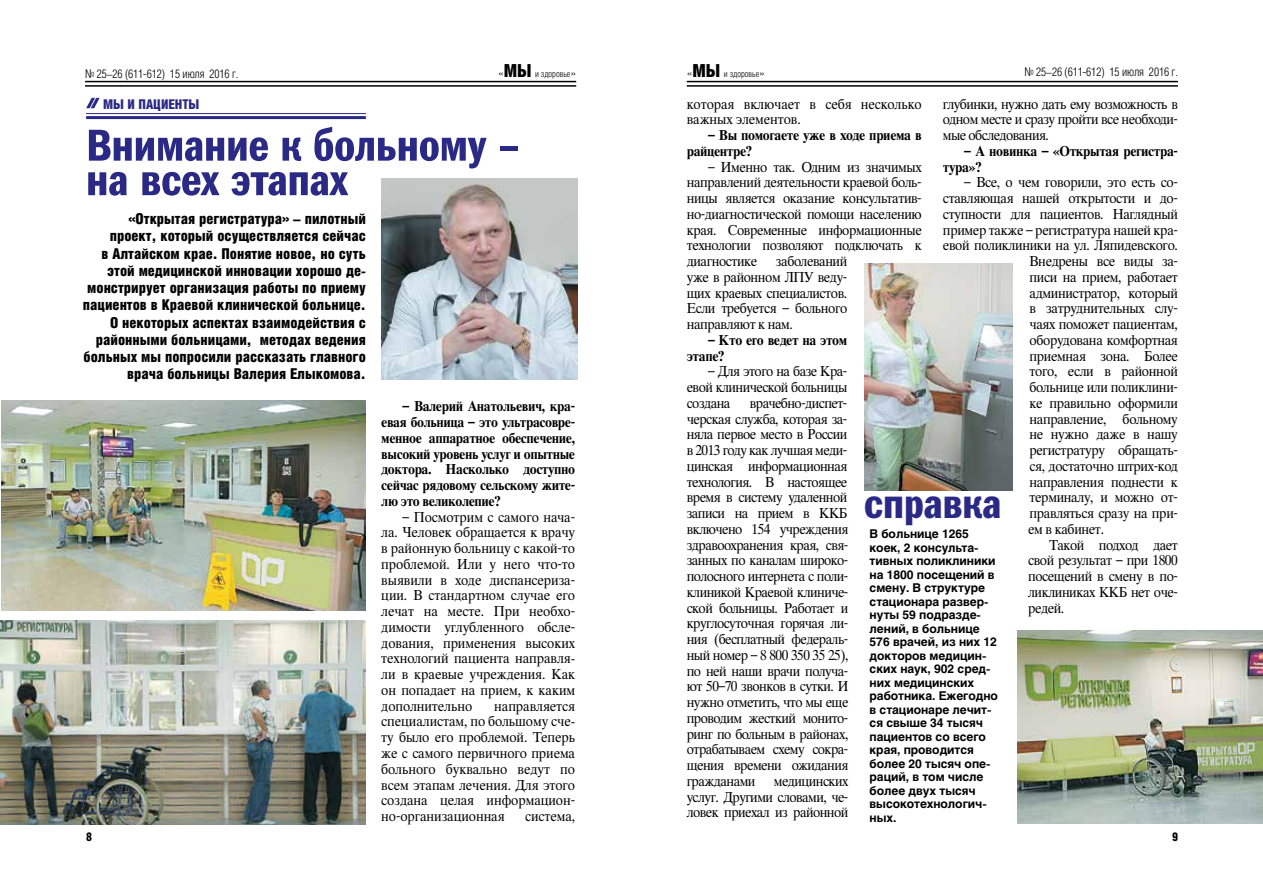
<style>
.page{position:relative;width:1263px;height:893px;background:#fff}
.page>*{position:absolute;margin:0;border:0;box-sizing:border-box;transform-origin:0 0}
.t1{font:45px/34.5px "Franklin Gothic Demi Cmp C";color:#2a2a86;scale:1.15 1}
.t2{font:42px "Franklin Gothic Demi Cmp C";color:#2a2a86;scale:1.16 1}
.t3{font:900 15px/17.2px "Helios Cond";color:#000;text-align:right}
.t4{font:13.8px/15.8px "Thames";letter-spacing:-.025em;color:#000;text-align:justify;scale:.93 1}
.t5{font:700 13.8px/15.8px "Thames";letter-spacing:-.03em;color:#000;scale:.93 1}
.t6{font:13.8px/15.8px "Thames";letter-spacing:-.005em;color:#000;scale:.93 1}
.t7{font:900 13.5px "Helios Cond";color:#2a2a86}
.t8{font:700 12px/13.5px "Helios";letter-spacing:-.005em;color:#000}
.t9{font:300 12px "Helios Cond";letter-spacing:-.005em;color:#000}
.t10{font:900 12px "Helios Cond";color:#000}
.t11{font:300 9px "Helios Cond";letter-spacing:-.005em;color:#000}
.s1{font-size:12px}
.s2{font-weight:900;font-size:18px}
</style>
<div class="page">
<hr style="left:85px;top:81px;width:491px;height:1px;background:#000">
<hr style="left:85px;top:85px;width:491px;height:2px;background:#000">
<hr style="left:687px;top:81px;width:491px;height:1px;background:#000">
<hr style="left:687px;top:85px;width:491px;height:2px;background:#000">
<hr style="left:86px;top:113px;width:280px;height:1px;background:#2a2a86">
<hr style="left:86px;top:116px;width:280px;height:3px;background:#2a2a86">
<svg style="left:86px;top:98px;width:14px;height:10px"></svg>
<img style="left:382px;top:178px;width:196px;height:201px">
<img style="left:0;top:621px;width:366px;height:204px">
<img style="left:1px;top:400px;width:365px;height:210px">
<img style="left:864px;top:263px;width:148px;height:227px">
<img style="left:1017px;top:630px;width:246px;height:193px">
<p class="t9" style="left:85px;top:67px;width:155px">№ 25–26 (611-612) 15 июля 2016 г.</p>
<p class="t11" style="left:498px;top:69px;width:80px"><span class="s1">«</span><span class="s2">МЫ</span> и здоровье<span class="s1">»</span></p>
<p class="t11" style="left:687px;top:69px;width:80px"><span class="s1">«</span><span class="s2">МЫ</span> и здоровье<span class="s1">»</span></p>
<p class="t9" style="left:1024px;top:65px;width:155px">№ 25–26 (611-612) 15 июля 2016 г.</p>
<p class="t7" style="left:103px;top:96px;width:98px">Мы и пациенты</p>
<h1 class="t1" style="left:86px;top:127px;width:378px">Внимание к больному – на всех этапах</h1>
<p class="t3" style="left:83px;top:210px;width:284px">«Открытая регистратура» – пилотный проект, который осуществляется сейчас<br>в Алтайском крае. Понятие новое, но суть этой медицинской инновации хорошо де&shy;монстрирует организация работы по приему пациентов в Краевой клинической больнице.<br>О некоторых аспектах взаимодействия с районными больницами, методах ведения больных мы попросили рассказать главного врача больницы Валерия Елыкомова.</p>
<p class="t5" style="left:381px;top:399px;width:210px;text-align:justify;text-indent:21px">– Валерий Анатольевич, кра&shy;евая больница – это ультрасовре&shy;менное аппаратное обеспечение, высокий уровень услуг и опытные доктора. Насколько доступно сейчас рядовому сельскому жите&shy;лю это великолепие?</p>
<p class="t4" style="left:381px;top:509px;width:210px;text-indent:21px">– Посмотрим с самого нача&shy;ла. Человек обращается к врачу в районную больницу с какой-то проблемой. Или у него что-то выявили в ходе диспансериза&shy;ции. В стандартном случае его лечат на месте. При необхо&shy;димости углубленного обсле&shy;дования, применения высоких технологий пациента направля&shy;ли в краевые учреждения. Как он попадает на прием, к каким дополнительно</p>
<p class="t4" style="left:381px;top:698px;width:210px;text-indent:113px">направляется специалистам, по большому сче&shy;ту было его проблемой. Теперь же с самого первичного приема больного буквально ведут по всем этапам лечения. Для этого создана целая информацион&shy;но-организационная</p>
<p class="t6" style="left:525px;top:808px;width:55px">система,</p>
<p class="t4" style="left:943px;top:96px;width:254px">глубинки, нужно дать ему возможность в одном месте и сразу пройти все необходи&shy;мые обследования.</p>
<p class="t5" style="left:943px;top:143px;width:254px;text-indent:21px">– А новинка – «Открытая регистра&shy;тура»?</p>
<p class="t4" style="left:964px;top:175px;width:231px">– Все, о чем говорили, это есть со-</p>
<p class="t4" style="left:943px;top:191px;width:254px">ставляющая нашей открытости и до-</p>
<p class="t4" style="left:943px;top:206px;width:254px">ступности для пациентов. Наглядный</p>
<p class="t4" style="left:943px;top:222px;width:254px">пример также – регистратура нашей кра-</p>
<p class="t4" style="left:943px;top:238px;width:254px">евой поликлиники на ул. Ляпидевского.</p>
<p class="t4" style="left:1029px;top:254px;width:161px">Внедрены все виды за-</p>
<p class="t4" style="left:1029px;top:269px;width:161px">писи на прием, работает</p>
<p class="t4" style="left:1029px;top:285px;width:161px">администратор, который</p>
<p class="t4" style="left:1029px;top:301px;width:161px">в затруднительных слу-</p>
<p class="t4" style="left:1029px;top:317px;width:161px">чаях поможет пациентам,</p>
<p class="t4" style="left:1029px;top:332px;width:161px">оборудована комфортная</p>
<p class="t4" style="left:1029px;top:348px;width:161px">приемная зона. Более</p>
<p class="t4" style="left:1029px;top:364px;width:161px">того, если в районной</p>
<p class="t4" style="left:1029px;top:380px;width:161px">больнице или поликлини-</p>
<p class="t4" style="left:1029px;top:395px;width:161px">ке правильно оформили</p>
<p class="t4" style="left:1029px;top:411px;width:161px">направление, больному</p>
<p class="t4" style="left:1029px;top:427px;width:161px">не нужно даже в нашу</p>
<p class="t4" style="left:1029px;top:443px;width:161px">регистратуру обращать-</p>
<p class="t4" style="left:1029px;top:458px;width:161px">ся, достаточно штрих-код</p>
<p class="t4" style="left:1029px;top:474px;width:161px">направления поднести к</p>
<p class="t4" style="left:1029px;top:490px;width:161px">терминалу, и можно от-</p>
<p class="t4" style="left:1029px;top:506px;width:161px">правляться сразу на при-</p>
<p class="t4" style="left:1028px;top:521px;width:83px">ем в кабинет.</p>
<p class="t4" style="left:1049px;top:537px;width:140px">Такой подход дает</p>
<p class="t4" style="left:1028px;top:553px;width:163px">свой результат – при 1800</p>
<p class="t4" style="left:1028px;top:569px;width:163px">посещений в смену в по-</p>
<p class="t4" style="left:1028px;top:584px;width:163px">ликлиниках ККБ нет оче-</p>
<p class="t4" style="left:1028px;top:600px;width:40px">редей.</p>
<p class="t6" style="left:687px;top:96px;width:254px">которая включает в себя несколько важных элементов.</p>
<p class="t5" style="left:687px;top:127px;width:254px;text-indent:21px">– Вы помогаете уже в ходе приема в райцентре?</p>
<p class="t4" style="left:687px;top:159px;width:254px;text-indent:21px">– Именно так. Одним из значимых направлений деятельности краевой боль&shy;ницы является оказание консультатив&shy;но-диагностической помощи населению края. Современные информационные технологии позволяют подключать к диагностике</p>
<p class="t4" style="left:687px;top:254px;width:174px;text-indent:89px">заболеваний уже в районном ЛПУ веду&shy;щих краевых специалистов.<br>Если требуется – больного направляют к нам.</p>
<p class="t5" style="left:687px;top:332px;width:174px;text-indent:21px">– Кто его ведет на этом этапе?</p>
<p class="t4" style="left:687px;top:364px;width:174px;text-indent:21px">– Для этого на базе Кра&shy;евой клинической больницы создана</p>
<p class="t4" style="left:687px;top:395px;width:175px;text-indent:63px">врачебно-диспет&shy;черская служба, которая за&shy;няла первое место в России в 2013 году как лучшая меди&shy;цинская информационная технология. В настоящее время в систему удаленной записи на прием в ККБ включено 154 учреждения здравоохранения края, свя&shy;занных по каналам широко&shy;полосного интернета с поли&shy;клиникой Краевой клиниче&shy;ской больницы. Работает и круглосуточная горячая ли&shy;ния (бесплатный федераль&shy;ный номер – 8 800 350 35 25), по ней наши врачи получа&shy;ют 50–70 звонков в сутки. И нужно отметить, что мы еще проводим жесткий монито&shy;ринг по больным в районах, отрабатываем схему сокра&shy;щения времени ожидания гражданами</p>
<h2 class="t2" style="left:864px;top:480px;width:120px">справка</h2>
<p class="t8" style="left:870px;top:527px;width:130px">В больнице 1265 коек, 2 консульта&shy;тивных поликлиники на 1800 посещений в смену. В структуре стационара развер&shy;нуты 59 подразде&shy;лений, в больнице<br>576 врачей, из них 12 докторов медицин&shy;ских наук, 902 сред&shy;них медицинских работника. Ежегодно в стационаре лечит&shy;ся свыше 34 тысяч пациентов со всего края, проводится более 20 тысяч опе&shy;раций, в том числе более двух тысяч высокотехнологич&shy;ных.</p>
<p class="t4" style="left:687px;top:773px;width:175px;text-indent:87px">медицинских услуг. Другими словами, че&shy;ловек приехал из районной</p>
<p class="t10" style="left:86px;top:830px;width:8px">8</p>
<p class="t10" style="left:1172px;top:830px;width:8px">9</p>
</div>
